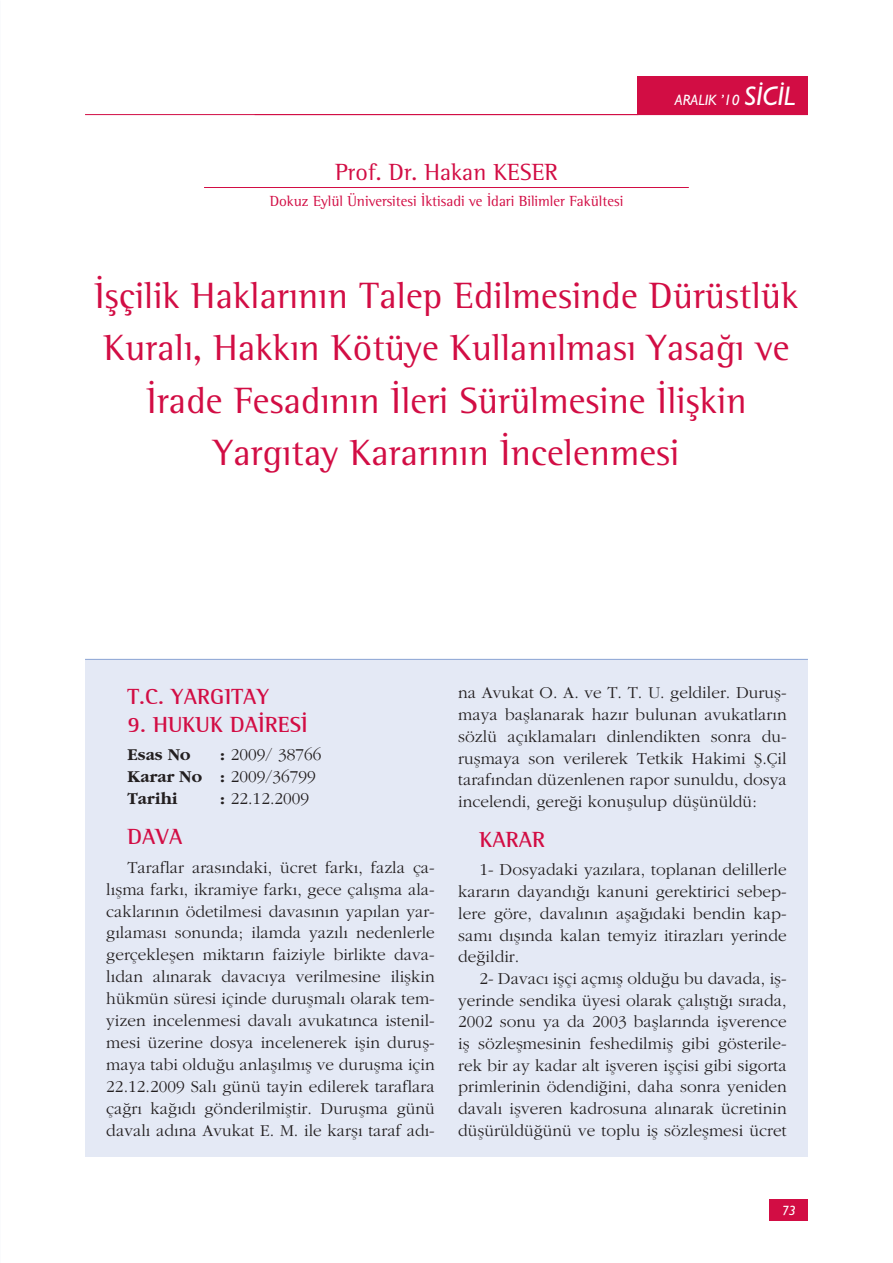
<style>
.page{position:relative;width:893px;height:1263px;background:#fff}
.page>*{position:absolute;margin:0;border:0;box-sizing:border-box;transform-origin:0 0}
.t1{font:37.5px/52.5px "Rotis Semi Serif";letter-spacing:.005em;color:#d20d44;text-align:center}
.t2{font:24px "Rotis Semi Serif";color:#d20d44}
.t3{font:700 22.5px "Rotis Semi Serif";color:#d20d44}
.t4{font:17.25px/21.8px "Garamond Turk";letter-spacing:.005em;color:#231f20;text-align:justify}
.t5{font:17.25px "Garamond Bold Turk";letter-spacing:.005em;color:#231f20}
.t6{font:15px "Rotis Semi Serif";color:#d20d44}
.t7{font:italic 500 15px "Gill Sans";color:#fff}
.t8{font:italic 500 13.5px "Gill Sans";color:#fff}
.s1{font-size:27px}
.s2{font-family:"Garamond Bold Turk"}
</style>
<div class="page">
<hr style="left:85px;top:114px;width:553px;height:1px;background:#d20d44">
<div style="left:770px;top:1199px;width:38px;height:21px;background:#d20d44"></div>
<div style="left:638px;top:77px;width:170px;height:38px;background:#d20d44"></div>
<div style="left:85px;top:659px;width:723px;height:498px;background:#e4e9f5"></div>
<hr style="left:204px;top:187px;width:485px;height:1px;background:#d20d44">
<hr style="left:85px;top:659px;width:723px;height:1px;background:#8ba4d4">
<h2 class="t2" style="left:335px;top:157px;width:224px">Prof. Dr. Hakan KESER</h2>
<p class="t6" style="left:270px;top:192px;width:355px">Dokuz Eylül Üniversitesi İktisadi ve İdari Bilimler Fakültesi</p>
<p class="t7" style="left:675px;top:91px;width:122px">ARALIK ’10 <span class="s1">SİCİL</span></p>
<h1 class="t1" style="left:94px;top:269px;width:706px">İşçilik Haklarının Talep Edilmesinde Dürüstlük Kuralı, Hakkın Kötüye Kullanılması Yasağı ve İrade Fesadının İleri Sürülmesine İlişkin Yargıtay Kararının İncelenmesi</h1>
<h3 class="t3" style="left:128px;top:683px;width:143px">T.C. YARGITAY</h3>
<h3 class="t3" style="left:128px;top:710px;width:182px">9. HUKUK DAİRESİ</h3>
<p class="t5" style="left:128px;top:744px;width:65px">Esas No</p>
<p class="t4" style="left:128px;top:743px;width:195px;text-indent:93px"><span class="s2">:</span> 2009/ 38766<br><span class="s2">Karar No :</span> 2009/36799</p>
<p class="t5" style="left:128px;top:788px;width:51px">Tarihi</p>
<p class="t4" style="left:220px;top:787px;width:90px"><span class="s2">:</span> 22.12.2009</p>
<h3 class="t3" style="left:128px;top:823px;width:57px">DAVA</h3>
<p class="t4" style="left:106px;top:856px;width:330px;text-indent:21px">Taraflar arasındaki, ücret farkı, fazla ça&shy;lışma farkı, ikramiye farkı, gece çalışma ala&shy;caklarının ödetilmesi davasının yapılan yar&shy;gılaması sonunda; ilamda yazılı nedenlerle gerçekleşen miktarın faiziyle birlikte dava&shy;lıdan alınarak davacıya verilmesine ilişkin hükmün süresi içinde duruşmalı olarak tem&shy;yizen incelenmesi davalı avukatınca istenil&shy;mesi üzerine dosya incelenerek işin duruş&shy;maya tabi olduğu anlaşılmış ve duruşma için 22.12.2009 Salı günü tayin edilerek taraflara çağrı kağıdı gönderilmiştir. Duruşma günü davalı adına Avukat E. M. ile karşı taraf adı-</p>
<p class="t4" style="left:458px;top:682px;width:330px">na Avukat O. A. ve T. T. U. geldiler. Duruş&shy;maya başlanarak hazır bulunan avukatların sözlü açıklamaları dinlendikten sonra du&shy;ruşmaya son verilerek Tetkik Hakimi Ş.Çil tarafından düzenlenen rapor sunuldu, dosya incelendi, gereği konuşulup düşünüldü:</p>
<h3 class="t3" style="left:479px;top:826px;width:67px">KARAR</h3>
<p class="t4" style="left:458px;top:859px;width:330px;text-indent:21px">1- Dosyadaki yazılara, toplanan delillerle kararın dayandığı kanuni gerektirici sebep&shy;lere göre, davalının aşağıdaki bendin kap&shy;samı dışında kalan temyiz itirazları yerinde değildir.</p>
<p class="t4" style="left:458px;top:967px;width:330px;text-indent:21px">2- Davacı işçi açmış olduğu bu davada, iş&shy;yerinde sendika üyesi olarak çalıştığı sırada, 2002 sonu ya da 2003 başlarında işverence iş sözleşmesinin feshedilmiş gibi gösterile&shy;rek bir ay kadar alt işveren işçisi gibi sigorta primlerinin ödendiğini, daha sonra yeniden davalı işveren kadrosuna alınarak ücretinin düşürüldüğünü ve toplu iş sözleşmesi ücret</p>
<p class="t8" style="left:782px;top:1202px;width:16px">73</p>
</div>
